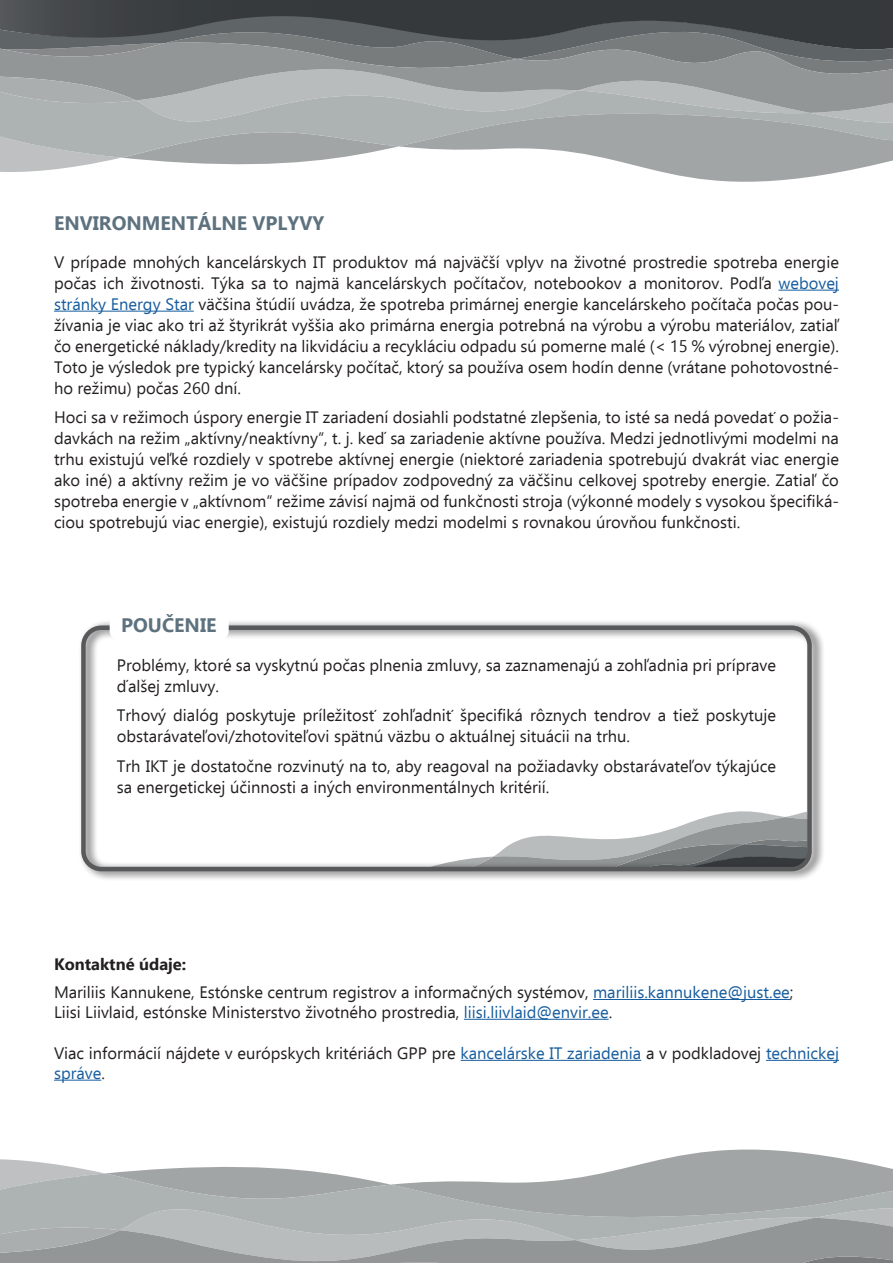
<style>
.page{position:relative;width:893px;height:1263px;background:#fff}
.page>*{position:absolute;margin:0;border:0;box-sizing:border-box;transform-origin:0 0}
.bold_H2{font:700 19.5px "Ebrima";color:#5d717e}
.text{font:16.5px/21px "Ebrima";color:#231f20}
.t1{font:700 16.5px "Ebrima";color:#231f20}
.s1{color:#175d9e}
</style>
<div class="page">
<svg style="left:0;top:0;width:893px;height:172px;background:#686c6d"></svg>
<svg style="left:0;top:71px;width:893px;height:87px;background:#a8acac"></svg>
<svg style="left:399px;top:110px;width:494px;height:72px;fill:#a1a5a5"></svg>
<svg style="left:0;top:1149px;width:893px;height:114px"></svg>
<hr style="left:593px;top:999px;width:197px;height:1px;background:#175d9e">
<hr style="left:464px;top:1019px;width:145px;height:1px;background:#175d9e">
<hr style="left:461px;top:1060px;width:180px;height:1px;background:#175d9e">
<hr style="left:766px;top:1060px;width:73px;height:1px;background:#175d9e">
<hr style="left:54px;top:1080px;width:47px;height:1px;background:#175d9e">
<div style="left:78px;top:620px;width:747px;height:261px;background:#231f20;opacity:.85"></div>
<div style="left:81px;top:625px;width:731px;height:246px;border:4px solid #57595b;border-radius:18px"></div>
<div style="left:110px;top:610px;width:119px;height:30px;background:#fff;border-radius:9px"></div>
<hr style="left:778px;top:290px;width:61px;height:1px;background:#175d9e">
<hr style="left:54px;top:311px;width:140px;height:1px;background:#175d9e">
<h2 class="bold_H2" style="left:54px;top:207px;width:272px">ENVIRONMENTÁLNE VPLYVY</h2>
<p class="text" style="left:54px;top:251px;width:786px;text-align:justify">V prípade mnohých kancelárskych IT produktov má najväčší vplyv na životné prostredie spotreba energie počas ich životnosti. Týka sa to najmä kancelárskych počítačov, notebookov a monitorov. Podľa <span class="s1">webovej stránky Energy Star</span> väčšina štúdií uvádza, že spotreba primárnej energie kancelárskeho počítača počas pou&shy;žívania je viac ako tri až štyrikrát vyššia ako primárna energia potrebná na výrobu a výrobu materiálov, zatiaľ čo energetické náklady/kredity na likvidáciu a recykláciu odpadu sú pomerne malé (&lt; 15 % výrobnej energie).<br>Toto je výsledok pre typický kancelársky počítač, ktorý sa používa osem hodín denne (vrátane pohotovostné&shy;ho režimu) počas 260 dní.</p>
<p class="text" style="left:54px;top:406px;width:786px;text-align:justify">Hoci sa v režimoch úspory energie IT zariadení dosiahli podstatné zlepšenia, to isté sa nedá povedať o požia&shy;davkách na režim „aktívny/neaktívny“, t. j. keď sa zariadenie aktívne používa. Medzi jednotlivými modelmi na trhu existujú veľké rozdiely v spotrebe aktívnej energie (niektoré zariadenia spotrebujú dvakrát viac energie ako iné) a aktívny režim je vo väčšine prípadov zodpovedný za väčšinu celkovej spotreby energie. Zatiaľ čo spotreba energie v „aktívnom“ režime závisí najmä od funkčnosti stroja (výkonné modely s vysokou špecifiká&shy;ciou spotrebujú viac energie), existujú rozdiely medzi modelmi s rovnakou úrovňou funkčnosti.</p>
<h2 class="bold_H2" style="left:121px;top:610px;width:97px">POUČENIE</h2>
<p class="text" style="left:117px;top:654px;width:661px">Problémy, ktoré sa vyskytnú počas plnenia zmluvy, sa zaznamenajú a zohľadnia pri príprave ďalšej zmluvy.</p>
<p class="text" style="left:117px;top:704px;width:661px">Trhový dialóg poskytuje príležitosť zohľadniť špecifiká rôznych tendrov a tiež poskytuje obstarávateľovi/zhotoviteľovi spätnú väzbu o aktuálnej situácii na trhu.</p>
<p class="text" style="left:117px;top:755px;width:661px">Trh IKT je dostatočne rozvinutý na to, aby reagoval na požiadavky obstarávateľov týkajúce sa energetickej účinnosti a iných environmentálnych kritérií.</p>
<p class="t1" style="left:54px;top:951px;width:134px">Kontaktné údaje:</p>
<p class="text" style="left:54px;top:982px;width:741px;line-height:19.8px">Mariliis Kannukene, Estónske centrum registrov a informačných systémov, <span class="s1">mariliis.kannukene@just.ee</span>;<br>Liisi Liivlaid, estónske Ministerstvo životného prostredia, <span class="s1">liisi.liivlaid@envir.ee</span>.</p>
<p class="text" style="left:54px;top:1042px;width:786px;line-height:19.8px">Viac informácií nájdete v európskych kritériách GPP pre <span class="s1">kancelárske IT zariadenia</span> a v podkladovej <span class="s1">technickej správe</span>.</p>
</div>
